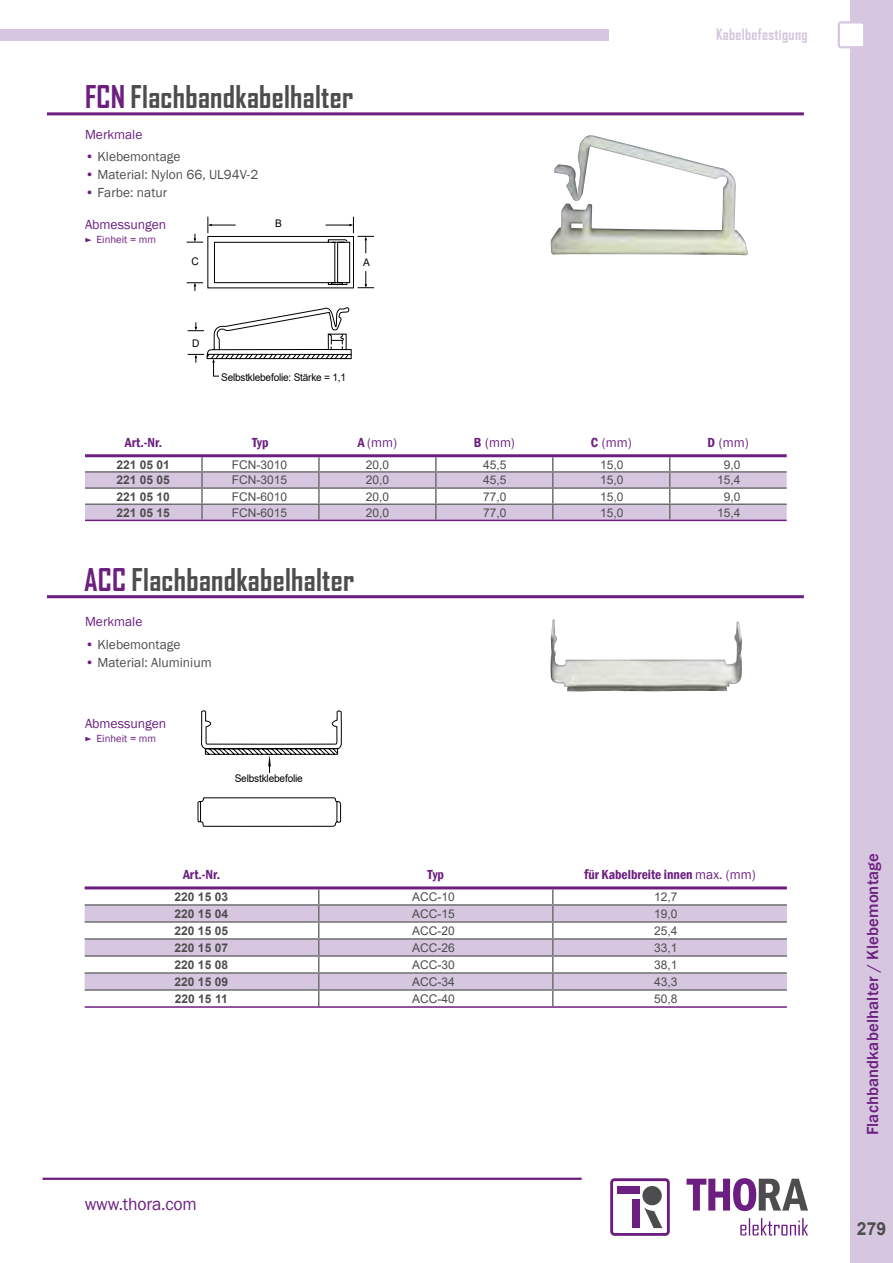
<style>
.page{position:relative;width:893px;height:1263px;background:#fff}
.page>*{position:absolute;margin:0;border:0;box-sizing:border-box;transform-origin:0 0}
.t1{font:700 30px "Agency FB";letter-spacing:.01em;color:#4d4d4f}
.t2{font:18px "Franklin Gothic";letter-spacing:-.01em;color:#6c1f80}
.t3{font:700 18px "Arial";color:#4d4d4f}
.t4{font:500 16.5px "Franklin Gothic";letter-spacing:.01em;color:#6c1f80}
.t5{font:700 15px "Agency FB";letter-spacing:.02em;color:#d6c6df}
.t6{font:13.65px "Franklin Gothic";color:#6c1f80}
.t7{font:13.5px "Franklin Gothic";color:#4d4d4f}
.t8{font:600 condensed 13.5px "Franklin Gothic";color:#6c1f80}
.t9{font:13.5px "Franklin Gothic";color:#6c1f80}
.t10{font:12px "Arial";color:#4d4d4f}
.t11{font:700 12px "Arial";color:#4d4d4f}
.t12{font:10.65px "Franklin Gothic";color:#6c1f80}
.t13{font:10.5px "Arial";letter-spacing:-.02em;color:#000;scale:.96 1}
.t14{font:10.5px "Arial";letter-spacing:-.02em;color:#000}
.s1{color:#6c1f80}
.s2{font-weight:600;font-stretch:condensed}
.s3{font-family:"Arial";font-weight:700;font-stretch:normal}
.s4{font-weight:400;font-stretch:normal}
</style>
<div class="page">
<div style="left:851px;top:0;width:42px;height:1263px;background:#d6c6df"></div>
<div style="left:839px;top:22px;width:25px;height:25px;background:#fff;border-radius:2px"></div>
<div style="left:838px;top:21px;width:27px;height:27px;border:2px solid #d6c6df;border-radius:2px"></div>
<div style="left:1px;top:29px;width:607px;height:12px;background:#d6c6df"></div>
<svg style="left:0;top:29px;width:1px;height:12px"></svg>
<hr style="left:43px;top:1178px;width:539px;height:2px;background:#6c1f80">
<div style="left:610px;top:1178px;width:60px;height:58px;border:3px solid #6c1f80;border-radius:3px"></div>
<div style="left:642px;top:1186px;width:20px;height:19px;background:#4d4d4f;border-radius:50%"></div>
<div style="left:632px;top:1199px;width:8px;height:29px;background:#6c1f80"></div>
<div style="left:618px;top:1186px;width:22px;height:8px;background:#6c1f80"></div>
<svg style="left:644px;top:1208px;width:18px;height:20px"></svg>
<svg style="left:740px;top:1218px;width:68px;height:18px"></svg>
<svg style="left:687px;top:1178px;width:121px;height:33px"></svg>
<hr style="left:47px;top:112px;width:757px;height:3px;background:#6c1f80">
<hr style="left:85px;top:454px;width:702px;height:3px;background:#6c1f80">
<hr style="left:85px;top:520px;width:702px;height:1px;background:#6c1f80">
<svg style="left:85px;top:456px;width:702px;height:64px"></svg>
<svg style="left:319px;top:906px;width:468px;height:83px;fill:#d6c6df"></svg>
<hr style="left:85px;top:886px;width:702px;height:3px;background:#6c1f80">
<hr style="left:319px;top:904px;width:234px;height:2px;background:#6f7072">
<hr style="left:553px;top:904px;width:234px;height:2px;background:#6f7072">
<hr style="left:319px;top:921px;width:234px;height:2px;background:#6f7072">
<hr style="left:553px;top:921px;width:234px;height:2px;background:#6f7072">
<hr style="left:319px;top:938px;width:234px;height:2px;background:#6f7072">
<hr style="left:553px;top:938px;width:234px;height:2px;background:#6f7072">
<hr style="left:319px;top:955px;width:234px;height:2px;background:#6f7072">
<hr style="left:553px;top:955px;width:234px;height:2px;background:#6f7072">
<hr style="left:319px;top:972px;width:234px;height:2px;background:#6f7072">
<hr style="left:553px;top:972px;width:234px;height:2px;background:#6f7072">
<hr style="left:85px;top:989px;width:468px;height:2px;background:#6f7072">
<svg style="left:85px;top:889px;width:234px;height:117px"></svg>
<hr style="left:553px;top:989px;width:234px;height:2px;background:#6f7072">
<svg style="left:552px;top:889px;width:2px;height:117px"></svg>
<hr style="left:85px;top:1006px;width:702px;height:2px;background:#6c1f80">
<svg style="left:187px;top:217px;width:187px;height:74px"></svg>
<div style="left:362px;top:258px;width:8px;height:8px;background:#fff"></div>
<div style="left:191px;top:257px;width:8px;height:8px;background:#fff"></div>
<div style="left:275px;top:219px;width:7px;height:9px;background:#fff"></div>
<svg style="left:188px;top:307px;width:164px;height:69px"></svg>
<div style="left:192px;top:339px;width:8px;height:8px;background:#fff"></div>
<div style="left:220px;top:370px;width:128px;height:13px;background:#fff"></div>
<svg style="left:198px;top:710px;width:144px;height:117px"></svg>
<div style="left:227px;top:773px;width:83px;height:10px;background:#fff"></div>
<img style="left:551px;top:135px;width:197px;height:120px">
<img style="left:551px;top:619px;width:191px;height:72px">
<hr style="left:47px;top:595px;width:757px;height:3px;background:#6c1f80">
<svg style="left:85px;top:238px;width:6px;height:4px"></svg>
<svg style="left:85px;top:737px;width:6px;height:4px"></svg>
<h1 class="t1" style="left:85px;top:84px;width:270px"><span class="s1">FCN</span> Flachbandkabelhalter</h1>
<p class="t9" style="left:85px;top:129px;width:59px">Merkmale</p>
<p class="t7" style="left:85px;top:151px;width:97px"><span class="s1">•</span> Klebemontage</p>
<p class="t7" style="left:85px;top:166px;width:175px"><span class="s1">•</span> Material: Nylon 66, UL94V-2</p>
<p class="t7" style="left:85px;top:184px;width:84px"><span class="s1">•</span> Farbe: natur</p>
<p class="t6" style="left:85px;top:219px;width:83px">Abmessungen</p>
<p class="t12" style="left:96px;top:235px;width:61px">Einheit = mm</p>
<p class="t14" style="left:275px;top:220px;width:8px">B</p>
<p class="t14" style="left:192px;top:257px;width:9px">C</p>
<p class="t14" style="left:363px;top:258px;width:8px">A</p>
<p class="t14" style="left:192px;top:339px;width:9px">D</p>
<p class="t13" style="left:221px;top:373px;width:132px">Selbstklebefolie: Stärke = 1,1</p>
<p class="t5" style="left:716px;top:28px;width:93px">Kabelbefestigung</p>
<p class="t8" style="left:125px;top:437px;width:39px">Art.-Nr.</p>
<p class="t8" style="left:252px;top:437px;width:18px">Typ</p>
<p class="t9" style="left:358px;top:437px;width:41px"><span class="s2">A</span> (mm)</p>
<p class="t9" style="left:474px;top:437px;width:43px"><span class="s2">B</span> (mm)</p>
<p class="t9" style="left:591px;top:437px;width:43px"><span class="s2">C</span> (mm)</p>
<p class="t9" style="left:708px;top:437px;width:43px"><span class="s2">D</span> (mm)</p>
<p class="t11" style="left:116px;top:460px;width:55px">221 05 01</p>
<p class="t10" style="left:232px;top:460px;width:57px">FCN-3010</p>
<p class="t10" style="left:366px;top:460px;width:25px">20,0</p>
<p class="t10" style="left:483px;top:460px;width:25px">45,5</p>
<p class="t10" style="left:600px;top:460px;width:25px">15,0</p>
<p class="t10" style="left:724px;top:460px;width:18px">9,0</p>
<p class="t11" style="left:116px;top:476px;width:55px">221 05 05</p>
<p class="t10" style="left:232px;top:475px;width:57px">FCN-3015</p>
<p class="t10" style="left:366px;top:475px;width:25px">20,0</p>
<p class="t10" style="left:483px;top:475px;width:25px">45,5</p>
<p class="t10" style="left:600px;top:475px;width:25px">15,0</p>
<p class="t10" style="left:717px;top:475px;width:25px">15,4</p>
<p class="t11" style="left:116px;top:492px;width:55px">221 05 10</p>
<p class="t10" style="left:232px;top:492px;width:57px">FCN-6010</p>
<p class="t10" style="left:366px;top:492px;width:25px">20,0</p>
<p class="t10" style="left:483px;top:492px;width:25px">77,0</p>
<p class="t10" style="left:600px;top:492px;width:25px">15,0</p>
<p class="t10" style="left:724px;top:492px;width:18px">9,0</p>
<p class="t11" style="left:116px;top:508px;width:55px">221 05 15</p>
<p class="t10" style="left:232px;top:508px;width:57px">FCN-6015</p>
<p class="t10" style="left:366px;top:508px;width:25px">20,0</p>
<p class="t10" style="left:483px;top:508px;width:25px">77,0</p>
<p class="t10" style="left:600px;top:508px;width:25px">15,0</p>
<p class="t10" style="left:717px;top:508px;width:25px">15,4</p>
<h1 class="t1" style="left:84px;top:567px;width:272px"><span class="s1">ACC</span> Flachbandkabelhalter</h1>
<p class="t9" style="left:85px;top:616px;width:59px">Merkmale</p>
<p class="t7" style="left:85px;top:639px;width:97px"><span class="s1">•</span> Klebemontage</p>
<p class="t7" style="left:85px;top:654px;width:128px"><span class="s1">•</span> Material: Aluminium</p>
<p class="t6" style="left:85px;top:718px;width:83px">Abmessungen</p>
<p class="t12" style="left:96px;top:734px;width:61px">Einheit = mm</p>
<p class="t14" style="left:235px;top:774px;width:70px">Selbstklebefolie</p>
<p class="t8" style="left:183px;top:869px;width:39px">Art.-Nr.</p>
<p class="t8" style="left:428px;top:869px;width:18px">Typ</p>
<p class="t8" style="left:584px;top:869px;width:173px"><span class="s3">f</span>ür Kabelbreite innen <span class="s4">max. (mm)</span></p>
<p class="t11" style="left:175px;top:892px;width:55px">220 15 03</p>
<p class="t10" style="left:412px;top:892px;width:44px">ACC-10</p>
<p class="t10" style="left:654px;top:892px;width:25px">12,7</p>
<p class="t11" style="left:175px;top:909px;width:55px">220 15 04</p>
<p class="t10" style="left:412px;top:909px;width:44px">ACC-15</p>
<p class="t10" style="left:654px;top:909px;width:25px">19,0</p>
<p class="t11" style="left:175px;top:926px;width:55px">220 15 05</p>
<p class="t10" style="left:412px;top:926px;width:44px">ACC-20</p>
<p class="t10" style="left:654px;top:926px;width:25px">25,4</p>
<p class="t11" style="left:175px;top:943px;width:55px">220 15 07</p>
<p class="t10" style="left:412px;top:943px;width:44px">ACC-26</p>
<p class="t10" style="left:654px;top:943px;width:25px">33,1</p>
<p class="t11" style="left:175px;top:960px;width:55px">220 15 08</p>
<p class="t10" style="left:412px;top:960px;width:44px">ACC-30</p>
<p class="t10" style="left:654px;top:960px;width:25px">38,1</p>
<p class="t11" style="left:175px;top:977px;width:55px">220 15 09</p>
<p class="t10" style="left:412px;top:977px;width:44px">ACC-34</p>
<p class="t10" style="left:654px;top:977px;width:25px">43,3</p>
<p class="t11" style="left:175px;top:994px;width:54px">220 15 11</p>
<p class="t10" style="left:412px;top:994px;width:44px">ACC-40</p>
<p class="t10" style="left:654px;top:994px;width:25px">50,8</p>
<h2 class="t2" style="left:85px;top:1193px;width:114px">www.thora.com</h2>
<h3 class="t4" style="left:866px;top:1135px;width:284px;rotate:-90deg">Flachbandkabelhalter / Klebemontage</h3>
<h2 class="t3" style="left:857px;top:1222px;width:31px">279</h2>
</div>
